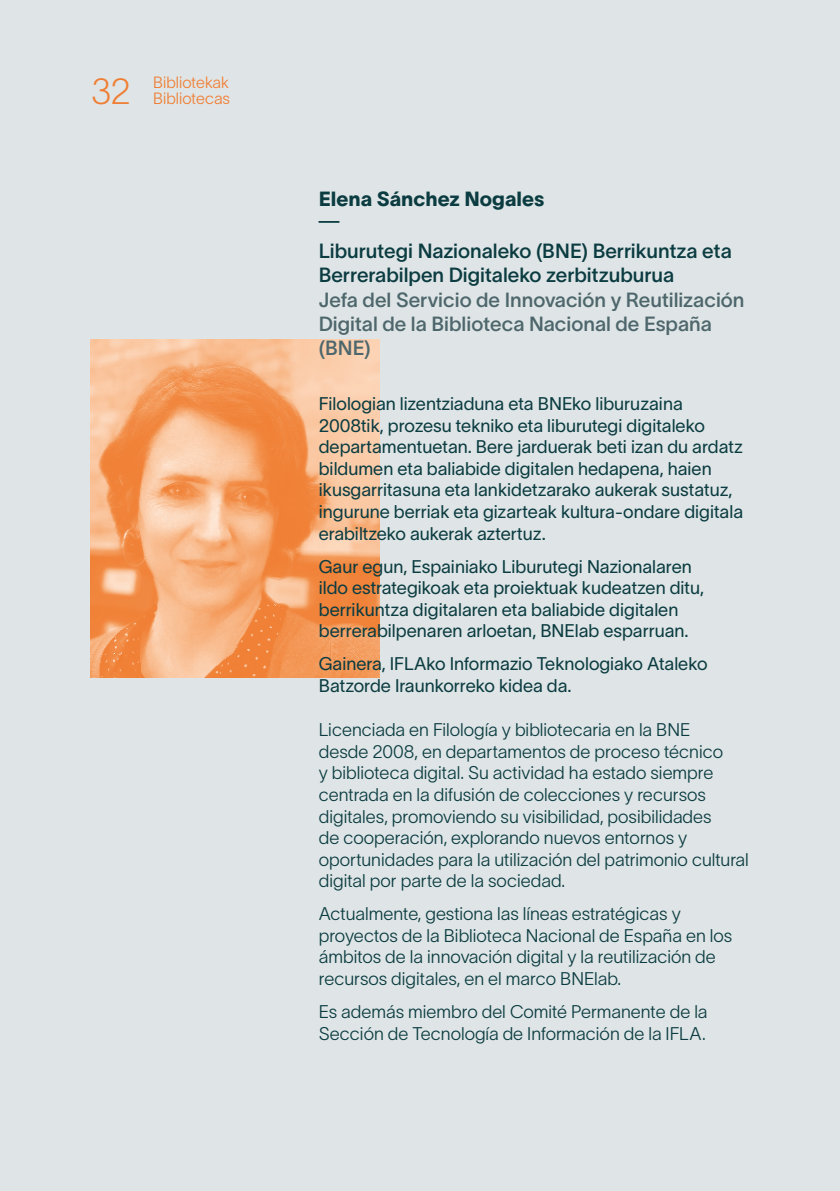
<style>
.page{position:relative;width:840px;height:1191px;background:#fff}
.page>*{position:absolute;margin:0;border:0;box-sizing:border-box;transform-origin:0 0}
.t1{font:36px "TWK Lausanne Pan 150";color:#f07e34}
.t2{font:29.6px "TWK Lausanne Pan";color:#0b3c41}
.t3{font:20.2px/24.2px "TWK Lausanne Pan 500";color:#4e676c}
.t4{font:20.2px/24.2px "TWK Lausanne Pan 500";color:#0b3c41}
.t5{font:20.2px "TWK Lausanne Pan 850";color:#0b3c41}
.t6{font:18px/21.6px "TWK Lausanne Pan 200";color:#0b3c41}
.t7{font:18px/21.6px "TWK Lausanne Pan 300";color:#0b3c41}
.t8{font:16px/16px "TWK Lausanne Pan 200";color:#f07e34}
</style>
<div class="page">
<div style="left:0;top:0;width:839px;height:1191px;background:#dfe5e6"></div>
<img style="left:91px;top:339px;width:288px;height:338px">
<h1 class="t1" style="left:91px;top:66px;width:42px">32</h1>
<p class="t8" style="left:153px;top:73px;width:78px">Bibliotekak<br>Bibliotecas</p>
<p class="t5" style="left:318px;top:184px;width:227px">Elena Sánchez Nogales</p>
<h2 class="t2" style="left:318px;top:189px;width:22px">_</h2>
<p class="t4" style="left:318px;top:237px;width:414px">Liburutegi Nazionaleko (BNE) Berrikuntza eta<br>Berrerabilpen Digitaleko zerbitzuburua</p>
<p class="t3" style="left:318px;top:286px;width:427px">Jefa del Servicio de Innovación y Reutilización<br>Digital de la Biblioteca Nacional de España (BNE)</p>
<p class="t7" style="left:318px;top:391px;width:425px">Filologian lizentziaduna eta BNEko liburuzaina 2008tik, prozesu tekniko eta liburutegi digitaleko departamentuetan. Bere jarduerak beti izan du ardatz bildumen eta baliabide digitalen hedapena, haien ikusgarritasuna eta lankidetzarako aukerak sustatuz, ingurune berriak eta gizarteak kultura-ondare digitala erabiltzeko aukerak aztertuz.</p>
<p class="t7" style="left:318px;top:554px;width:386px">Gaur egun, Espainiako Liburutegi Nazionalaren ildo estrategikoak eta proiektuak kudeatzen ditu, berrikuntza digitalaren eta baliabide digitalen berrerabilpenaren arloetan, BNElab esparruan.</p>
<p class="t7" style="left:318px;top:652px;width:390px">Gainera, IFLAko Informazio Teknologiako Ataleko<br>Batzorde Iraunkorreko kidea da.</p>
<p class="t6" style="left:318px;top:717px;width:431px">Licenciada en Filología y bibliotecaria en la BNE<br>desde 2008, en departamentos de proceso técnico<br>y biblioteca digital. Su actividad ha estado siempre centrada en la difusión de colecciones y recursos digitales, promoviendo su visibilidad, posibilidades<br>de cooperación, explorando nuevos entornos y oportunidades para la utilización del patrimonio cultural digital por parte de la sociedad.</p>
<p class="t6" style="left:318px;top:902px;width:415px">Actualmente, gestiona las líneas estratégicas y proyectos de la Biblioteca Nacional de España en los ámbitos de la innovación digital y la reutilización de recursos digitales, en el marco BNElab.</p>
<p class="t6" style="left:318px;top:999px;width:390px">Es además miembro del Comité Permanente de la<br>Sección de Tecnología de Información de la IFLA.</p>
</div>
